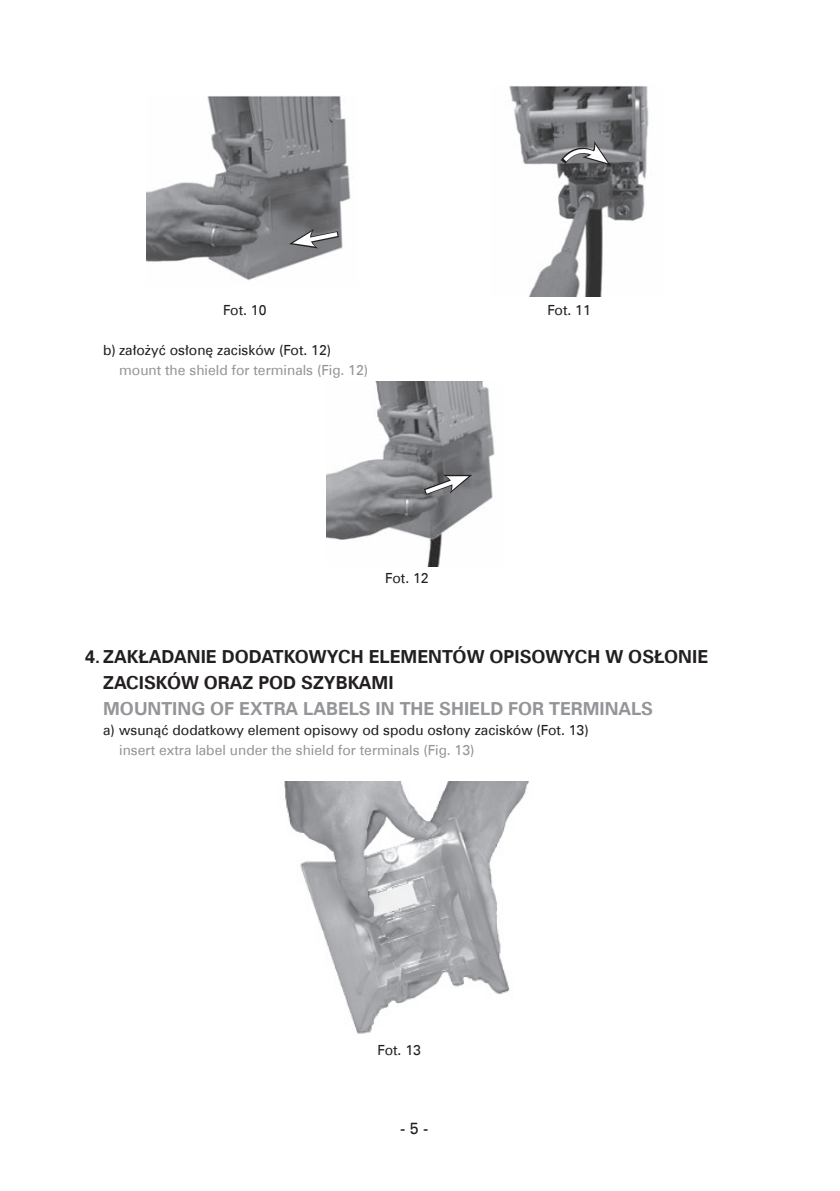
<style>
.page{position:relative;width:840px;height:1191px;background:#fff}
.page>*{position:absolute;margin:0;border:0;box-sizing:border-box;transform-origin:0 0}
.t1{font:700 18px/26px "Zurich EU";color:#231f20}
.t2{font:700 18px "Zurich EU";color:#939598}
.t3{font:16px "Zurich EU";color:#231f20}
.t4{font:14px "Zurich EU";color:#231f20}
.t5{font:14px "Zurich EU";color:#939598}
</style>
<div class="page">
<img style="left:146px;top:95px;width:205px;height:186px">
<img style="left:509px;top:85px;width:140px;height:211px">
<img style="left:326px;top:381px;width:169px;height:185px">
<img style="left:284px;top:781px;width:245px;height:253px">
<svg style="left:554px;top:141px;width:56px;height:29px;background:#858688"></svg>
<svg style="left:417px;top:473px;width:55px;height:26px"></svg>
<svg style="left:289px;top:227px;width:56px;height:21px"></svg>
<p class="t4" style="left:223px;top:301px;width:45px">Fot. 10</p>
<p class="t4" style="left:547px;top:301px;width:45px">Fot. 11</p>
<p class="t4" style="left:103px;top:342px;width:229px">b) założyć osłonę zacisków (Fot. 12)</p>
<p class="t5" style="left:119px;top:362px;width:250px">mount the shield for terminals (Fig. 12)</p>
<p class="t4" style="left:385px;top:570px;width:45px">Fot. 12</p>
<p class="t1" style="left:103px;top:643px;width:606px;text-indent:-18px">4. ZAKŁADANIE DODATKOWYCH ELEMENTÓW OPISOWYCH W OSŁONIE<br>ZACISKÓW ORAZ POD SZYBKAMI</p>
<p class="t2" style="left:103px;top:697px;width:551px">MOUNTING OF EXTRA LABELS IN THE SHIELD FOR TERMINALS</p>
<p class="t4" style="left:103px;top:721px;width:487px">a) wsunąć dodatkowy element opisowy od spodu osłony zacisków (Fot. 13)</p>
<p class="t5" style="left:119px;top:741px;width:356px">insert extra label under the shield for terminals (Fig. 13)</p>
<p class="t4" style="left:377px;top:1041px;width:45px">Fot. 13</p>
<p class="t3" style="left:400px;top:1118px;width:30px">- 5 -</p>
</div>
